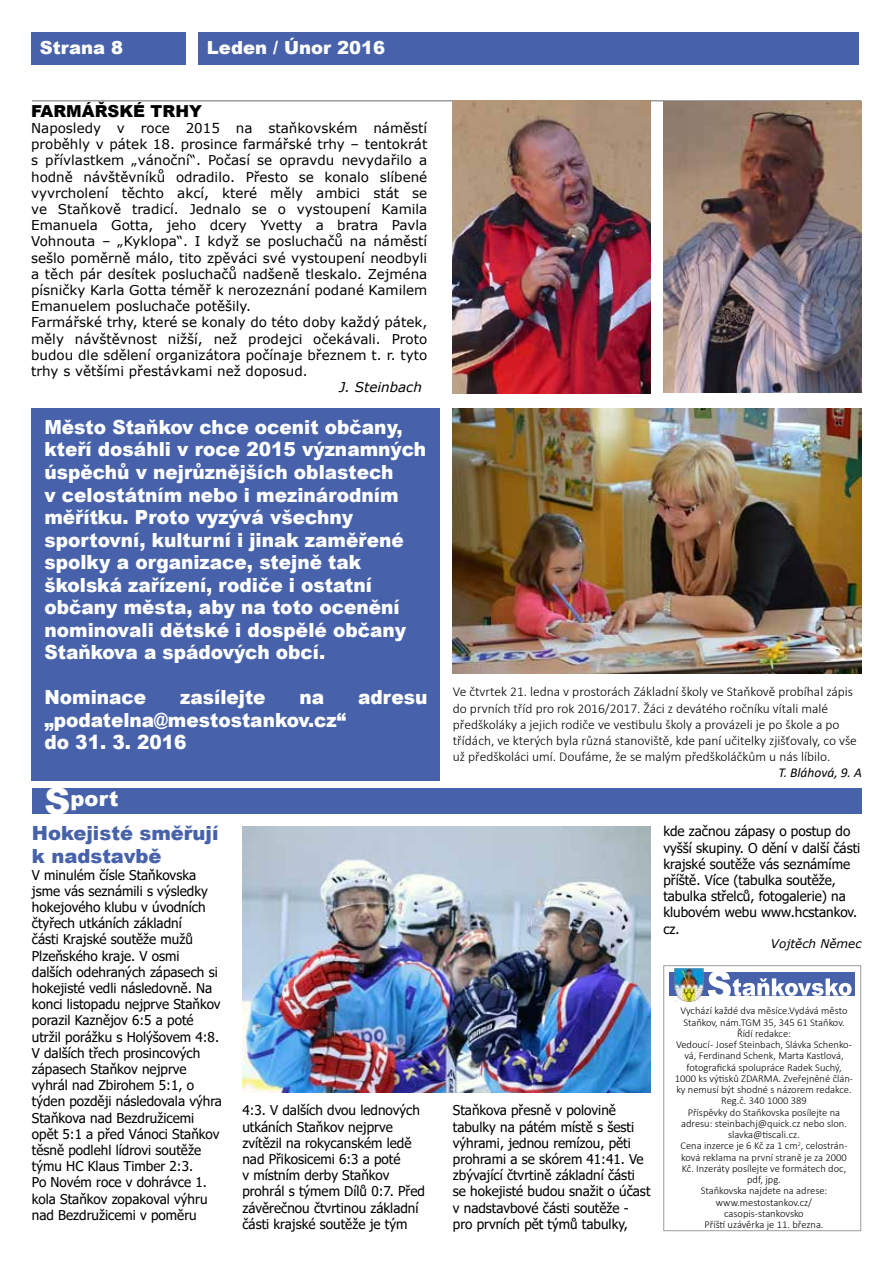
<style>
.page{position:relative;width:893px;height:1263px;background:#fff}
.page>*{position:absolute;margin:0;border:0;box-sizing:border-box;transform-origin:0 0}
.t1{font:900 21px "Arial";color:#fff}
.t2{font:900 19.5px/22.5px "Arial";color:#fff;scale:.95 1}
.t3{font:900 19.5px/23.4px "Arial";color:#4762ab}
.t4{font:900 18px "Arial";color:#fff}
.t5{font:900 16.5px "Arial";color:#000}
.t6{font:13.5px/16.2px "Tahoma";color:#000}
.t7{font:13.5px/16.2px "Verdana";color:#000}
.t8{font:300 13.5px/16.2px "Calibri";color:#000}
.t9{font:italic 13.5px "Calibri";color:#000}
.t10{font:italic 13.5px "Verdana";color:#000}
.t11{font:italic 12px "Verdana";color:#000}
.t12{font:300 10.5px/11.2px "Calibri";color:#000;text-align:center}
.s1{font-size:36px}
</style>
<div class="page">
<hr style="left:32px;top:100px;width:829px;height:2px;background:#9d9d9c">
<div style="left:31px;top:32px;width:155px;height:33px;background:#4762ab"></div>
<div style="left:198px;top:32px;width:661px;height:33px;background:#4762ab"></div>
<svg style="left:670px;top:972px;width:185px;height:23px"></svg>
<svg style="left:708px;top:972px;width:144px;height:24px"></svg>
<img style="left:675px;top:968px;width:28px;height:33px">
<div style="left:663px;top:965px;width:198px;height:266px;border:1px solid #9d9d9c"></div>
<div style="left:32px;top:788px;width:830px;height:25px;background:#4762ab"></div>
<img style="left:663px;top:102px;width:198px;height:291px">
<img style="left:453px;top:100px;width:198px;height:294px">
<div style="left:32px;top:408px;width:408px;height:372px;background:#4762ab"></div>
<img style="left:242px;top:826px;width:409px;height:266px">
<img style="left:453px;top:408px;width:408px;height:266px">
<h3 class="t4" style="left:40px;top:34px;width:85px">Strana 8</h3>
<h3 class="t4" style="left:207px;top:34px;width:180px">Leden / Únor 2016</h3>
<p class="t5" style="left:31px;top:99px;width:172px">FARMÁŘSKÉ TRHY</p>
<p class="t7" style="left:31px;top:120px;width:398px">Naposledy v roce 2015 na staňkovském náměstí proběhly v pátek 18. prosince farmářské trhy – tentokrát s přívlastkem „vánoční“. Počasí se opravdu nevydařilo a hodně návštěvníků odradilo. Přesto se konalo slíbené vyvrcholení těchto akcí, které měly ambici stát se ve Staňkově tradicí. Jednalo se o vystoupení Kamila Emanuela Gotta, jeho dcery Yvetty a bratra Pavla Vohnouta – „Kyklopa“. I když se posluchačů na náměstí sešlo poměrně málo, tito zpěváci své vystoupení neodbyli a těch pár desítek posluchačů nadšeně tleskalo. Zejména písničky Karla Gotta téměř k nerozeznání podané Kamilem Emanuelem posluchače potěšily.<br>Farmářské trhy, které se konaly do této doby každý pátek, měly návštěvnost nižší, než prodejci očekávali. Proto budou dle sdělení organizátora počínaje březnem t. r. tyto trhy s většími přestávkami než doposud.</p>
<p class="t10" style="left:339px;top:378px;width:84px">J. Steinbach</p>
<p class="t2" style="left:44px;top:415px;width:403px">Město Staňkov chce ocenit občany, kteří dosáhli v roce 2015 významných úspěchů v nejrůznějších oblastech<br>v celostátním nebo i mezinárodním měřítku. Proto vyzývá všechny sportovní, kulturní i jinak zaměřené spolky a organizace, stejně tak školská zařízení, rodiče i ostatní občany města, aby na toto ocenění nominovali dětské i dospělé občany Staňkova a spádových obcí.</p>
<h2 class="t2" style="left:44px;top:685px;width:109px">Nominace</h2>
<h2 class="t2" style="left:180px;top:685px;width:91px">zasílejte</h2>
<h2 class="t2" style="left:299px;top:685px;width:28px">na</h2>
<h2 class="t2" style="left:358px;top:685px;width:74px">adresu</h2>
<h2 class="t2" style="left:44px;top:708px;width:319px">„podatelna@mestostankov.cz“ do 31. 3. 2016</h2>
<h1 class="t1" style="left:45px;top:783px;width:75px"><span class="s1">S</span>port</h1>
<p class="t8" style="left:453px;top:684px;width:405px">Ve čtvrtek 21. ledna v prostorách Základní školy ve Staňkově probíhal zápis do prvních tříd pro rok 2016/2017. Žáci z devátého ročníku vítali malé předškoláky a jejich rodiče ve vestibulu školy a provázeli je po škole a po třídách, ve kterých byla různá stanoviště, kde paní učitelky zjišťovaly, co vše už předškoláci umí. Doufáme, že se malým předškoláčkům u nás líbilo.</p>
<p class="t9" style="left:778px;top:764px;width:85px">T. Bláhová, 9. A</p>
<h2 class="t3" style="left:32px;top:821px;width:188px">Hokejisté směřují k nadstavbě</h2>
<p class="t6" style="left:32px;top:867px;width:192px">V minulém čísle Staňkovska jsme vás seznámili s výsledky hokejového klubu v úvodních čtyřech utkáních základní<br>části Krajské soutěže mužů<br>Plzeňského kraje. V osmi dalších odehraných zápasech si hokejisté vedli následovně. Na konci listopadu nejprve Staňkov porazil Kaznějov 6:5 a poté utržil porážku s Holýšovem 4:8.<br>V dalších třech prosincových zápasech Staňkov nejprve vyhrál nad Zbirohem 5:1, o týden později následovala výhra<br>Staňkova nad Bezdružicemi opět 5:1 a před Vánoci Staňkov těsně podlehl lídrovi soutěže týmu HC Klaus Timber 2:3.<br>Po Novém roce v dohrávce 1. kola Staňkov zopakoval výhru nad Bezdružicemi v poměru</p>
<p class="t6" style="left:663px;top:824px;width:198px">kde začnou zápasy o postup do vyšší skupiny. O dění v další části krajské soutěže vás seznámíme příště. Více (tabulka soutěže, tabulka střelců, fotogalerie) na klubovém webu www.hcstankov. cz.</p>
<p class="t11" style="left:771px;top:935px;width:92px">Vojtěch Němec</p>
<p class="t6" style="left:242px;top:1103px;width:184px">4:3. V dalších dvou lednových utkáních Staňkov nejprve zvítězil na rokycanském ledě nad Přikosicemi 6:3 a poté<br>v místním derby Staňkov prohrál s týmem Dílů 0:7. Před závěrečnou čtvrtinou základní části krajské soutěže je tým</p>
<p class="t6" style="left:453px;top:1103px;width:199px">Staňkova přesně v polovině tabulky na pátém místě s šesti výhrami, jednou remízou, pěti prohrami a se skórem 41:41. Ve zbývající čtvrtině základní části se hokejisté budou snažit o účast v nadstavbové části soutěže - pro prvních pět týmů tabulky,</p>
<p class="t12" style="left:675px;top:1005px;width:180px">Vychází každé dva měsíce.Vydává město<br>Staňkov, nám.TGM 35, 345 61 Staňkov.<br>Řídí redakce:<br>Vedoucí - Josef Steinbach, Slávka Schenko&shy;vá, Ferdinand Schenk, Marta Kastlová, fotografická spolupráce Radek Suchý,<br>1000 ks výtisků ZDARMA. Zveřejněné člán&shy;ky nemusí být shodné s názorem redakce.<br>Reg.č. 340 1000 389<br>Příspěvky do Staňkovska posílejte na adresu: steinbachj@quick.cz nebo slon. slavka@tiscali.cz.<br>Cena inzerce je 6 Kč za 1 cm<sup>2</sup>, celostrán&shy;ková reklama na první straně je za 2000<br>Kč. Inzeráty posílejte ve formátech doc, pdf, jpg.<br>Staňkovska najdete na adrese: www.mestostankov.cz/ casopis-stankovsko<br>Příští uzávěrka je 11. března.</p>
</div>
